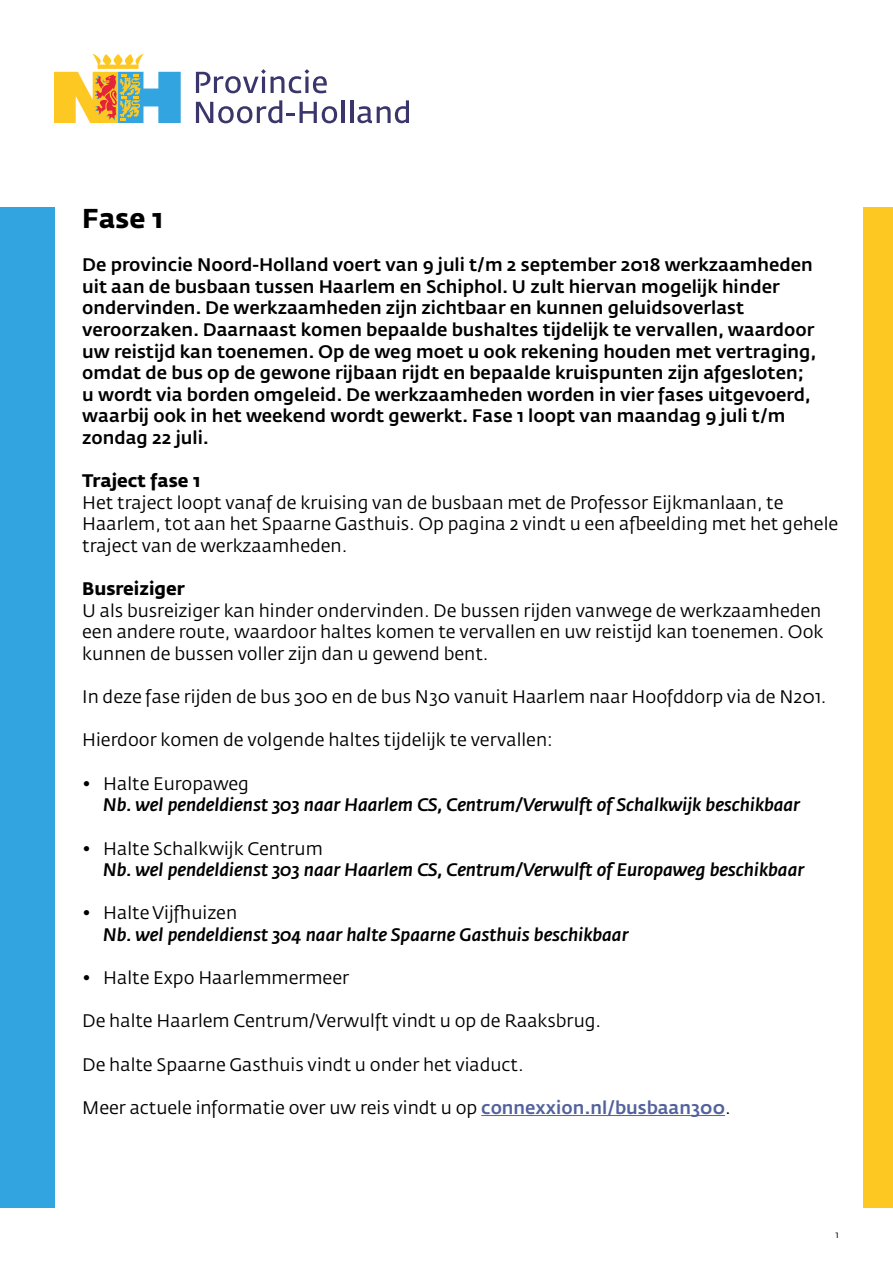
<style>
.page{position:relative;width:893px;height:1263px;background:#fff}
.page>*{position:absolute;margin:0;border:0;box-sizing:border-box;transform-origin:0 0}
.t1{font:700 27px "Fedra Sans Std";color:#000}
.t2{font:18px/21.6px "Fedra Sans Std";color:#000}
.t3{font:500 18px/21.6px "Fedra Sans Std";color:#000}
.t4{font:italic 500 18px "Fedra Sans Std";color:#000}
.t5{font:700 18px "Fedra Sans Std";color:#000}
.t6{font:9.75px "Fedra Sans Std";color:#000}
.s1{font-weight:500;color:#53629c}
</style>
<div class="page">
<svg style="left:54px;top:54px;width:127px;height:69px"></svg>
<svg style="left:196px;top:100px;width:141px;height:23px"></svg>
<hr style="left:342px;top:100px;width:3px;height:23px;background:#3a366b">
<hr style="left:350px;top:100px;width:3px;height:23px;background:#3a366b">
<svg style="left:357px;top:100px;width:52px;height:23px"></svg>
<svg style="left:196px;top:69px;width:131px;height:24px"></svg>
<div style="left:0;top:207px;width:54px;height:1001px;background:#32a4df"></div>
<div style="left:863px;top:207px;width:30px;height:1001px;background:#fec823"></div>
<hr style="left:481px;top:1115px;width:244px;height:1px;background:#53629c">
<h1 class="t1" style="left:82px;top:201px;width:83px">Fase 1</h1>
<p class="t3" style="left:82px;top:254px;width:736px">De provincie Noord-Holland voert van 9 juli t/m 2 september 2018 werkzaamheden uit aan de busbaan tussen Haarlem en Schiphol. U zult hiervan mogelijk hinder ondervinden. De werkzaamheden zijn zichtbaar en kunnen geluidsoverlast veroorzaken. Daarnaast komen bepaalde bushaltes tijdelijk te vervallen, waardoor uw reistijd kan toenemen. Op de weg moet u ook rekening houden met vertraging, omdat de bus op de gewone rijbaan rijdt en bepaalde kruispunten zijn afgesloten; u wordt via borden omgeleid. De werkzaamheden worden in vier fases uitgevoerd, waarbij ook in het weekend wordt gewerkt. Fase 1 loopt van maandag 9 juli t/m zondag 22 juli.</p>
<p class="t5" style="left:82px;top:469px;width:120px">Traject fase 1</p>
<p class="t2" style="left:82px;top:492px;width:757px">Het traject loopt vanaf de kruising van de busbaan met de Professor Eijkmanlaan, te<br>Haarlem, tot aan het Spaarne Gasthuis. Op pagina 2 vindt u een afbeelding met het gehele traject van de werkzaamheden.</p>
<p class="t5" style="left:82px;top:577px;width:104px">Busreiziger</p>
<p class="t2" style="left:82px;top:600px;width:743px;text-align:justify">U als busreiziger kan hinder ondervinden. De bussen rijden vanwege de werkzaamheden een andere route, waardoor haltes komen te vervallen en uw reistijd kan toenemen. Ook kunnen de bussen voller zijn dan u gewend bent.</p>
<p class="t2" style="left:82px;top:686px;width:746px">In deze fase rijden de bus 300 en de bus N30 vanuit Haarlem naar Hoofddorp via de N201.</p>
<p class="t2" style="left:82px;top:730px;width:472px">Hierdoor komen de volgende haltes tijdelijk te vervallen:</p>
<p class="t2" style="left:82px;top:773px;width:168px">• Halte Europaweg</p>
<p class="t4" style="left:103px;top:794px;width:698px">Nb. wel pendeldienst 303 naar Haarlem CS, Centrum/Verwulft of Schalkwijk beschikbaar</p>
<p class="t2" style="left:82px;top:838px;width:242px">• Halte Schalkwijk Centrum</p>
<p class="t4" style="left:103px;top:858px;width:702px">Nb. wel pendeldienst 303 naar Haarlem CS, Centrum/Verwulft of Europaweg beschikbaar</p>
<p class="t2" style="left:82px;top:902px;width:157px">• Halte Vijfhuizen</p>
<p class="t4" style="left:103px;top:923px;width:527px">Nb. wel pendeldienst 304 naar halte Spaarne Gasthuis beschikbaar</p>
<p class="t2" style="left:82px;top:967px;width:268px">• Halte Expo Haarlemmermeer</p>
<p class="t2" style="left:82px;top:1010px;width:520px">De halte Haarlem Centrum/Verwulft vindt u op de Raaksbrug.</p>
<p class="t2" style="left:82px;top:1054px;width:443px">De halte Spaarne Gasthuis vindt u onder het viaduct.</p>
<p class="t2" style="left:82px;top:1097px;width:650px">Meer actuele informatie over uw reis vindt u op <span class="s1">connexxion.nl/busbaan300</span>.</p>
<p class="t6" style="left:835px;top:1229px;width:5px">1</p>
</div>
